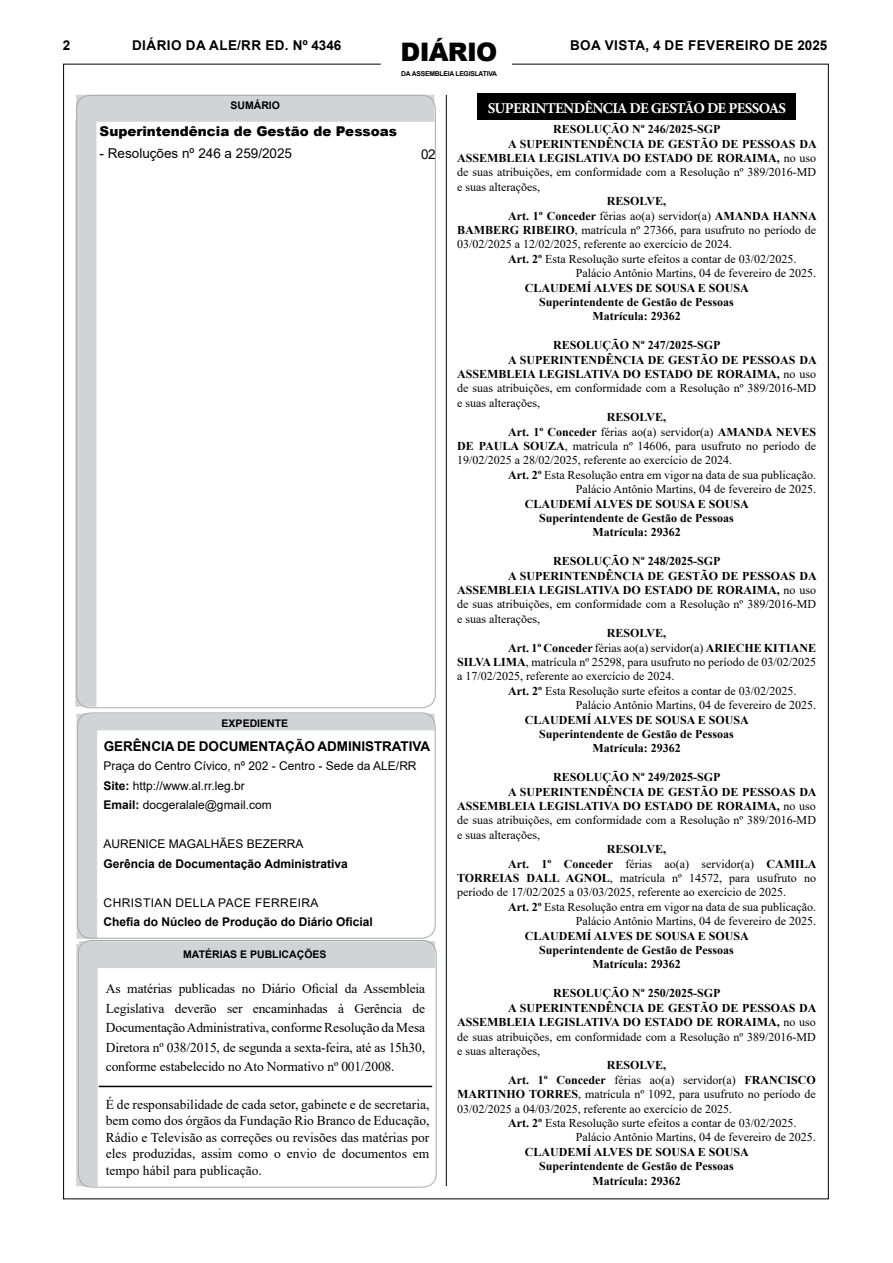
<style>
.page{position:relative;width:893px;height:1263px;background:#fff}
.page>*{position:absolute;margin:0;border:0;box-sizing:border-box;transform-origin:0 0}
.t1{font:900 25.5px "Arial";letter-spacing:-.03em;color:#000}
.t2{font:700 15px "Minion Pro";letter-spacing:-.04em;color:#fff}
.t3{font:13.5px/19.5px "Times New Roman";letter-spacing:-.005em;color:#000;text-align:justify}
.t4{font:700 13.5px "Arial";letter-spacing:.035em;color:#000}
.t5{font:700 13.5px "Arial";letter-spacing:-.005em;color:#000}
.t6{font:900 13.5px "Arial";color:#000}
.t7{font:13.5px "Arial";color:#000}
.t8{font:12px "Times New Roman";color:#000}
.t9{font:700 12px/14.4px "Times New Roman";color:#000;text-align:center}
.t10{font:12px/19.5px "Arial";color:#000}
.t11{font:700 12px "Arial";color:#000}
.t12{font:12px "Arial";letter-spacing:.035em;color:#000}
.t13{font:700 10.5px "Arial";color:#000}
.t14{font:700 6.75px "Arial";letter-spacing:-.03em;color:#000}
.s1{font-weight:700}
.s2{font-weight:400}
</style>
<div class="page">
<hr style="left:446px;top:95px;width:1px;height:1091px;background:#000">
<div style="left:76px;top:95px;width:358px;height:27px;background:#d1d3d4"></div>
<div style="left:75px;top:121px;width:21px;height:585px;background:#d1d3d4;border:1px solid #d1d3d4"></div>
<div style="left:77px;top:714px;width:20px;height:224px;background:#d1d3d4"></div>
<div style="left:76px;top:944px;width:22px;height:242px;background:#d1d3d4"></div>
<div style="left:79px;top:941px;width:356px;height:27px;background:#d1d3d4"></div>
<hr style="left:99px;top:1086px;width:333px;height:1px;background:#000">
<div style="left:96px;top:714px;width:338px;height:16px;background:#d1d3d4"></div>
<div style="left:77px;top:712px;width:359px;height:226px;border:1px solid #a7a9ac;border-radius:14px"></div>
<div style="left:78px;top:940px;width:359px;height:247px;border:1px solid #a7a9ac;border-radius:14px"></div>
<div style="left:477px;top:93px;width:319px;height:27px;background:#000"></div>
<p class="t5" style="left:63px;top:36px;width:9px">2</p>
<p class="t4" style="left:132px;top:35px;width:211px">DIÁRIO DA ALE/RR ED. Nº 4346</p>
<p class="t4" style="left:570px;top:35px;width:259px">BOA VISTA, 4 DE FEVEREIRO DE 2025</p>
<h1 class="t1" style="left:401px;top:34px;width:98px">DIÁRIO</h1>
<p class="t14" style="left:401px;top:68px;width:97px">DA ASSEMBLEIA LEGISLATIVA</p>
<p class="t13" style="left:230px;top:98px;width:51px">SUMÁRIO</p>
<p class="t6" style="left:100px;top:121px;width:299px">Superintendência de Gestão de Pessoas</p>
<p class="t7" style="left:100px;top:144px;width:194px">- Resoluções nº 246 a 259/2025</p>
<p class="t7" style="left:421px;top:145px;width:16px">02</p>
<p class="t13" style="left:222px;top:716px;width:68px">EXPEDIENTE</p>
<p class="t5" style="left:104px;top:737px;width:328px">GERÊNCIA DE DOCUMENTAÇÃO ADMINISTRATIVA</p>
<p class="t10" style="left:103px;top:756px;width:315px">Praça do Centro Cívico, nº 202 - Centro - Sede da ALE/RR<br><span class="s1">Site:</span> http://www.al.rr.leg.br<br><span class="s1">Email:</span> docgeralale@gmail.com</p>
<p class="t10" style="left:103px;top:834px;width:202px">AURENICE MAGALHÃES BEZERRA</p>
<p class="t11" style="left:103px;top:855px;width:246px">Gerência de Documentação Administrativa</p>
<p class="t12" style="left:104px;top:894px;width:216px">CHRISTIAN DELLA PACE FERREIRA</p>
<p class="t11" style="left:103px;top:914px;width:271px">Chefia do Núcleo de Produção do Diário Oficial</p>
<p class="t13" style="left:183px;top:947px;width:145px">MATÉRIAS E PUBLICAÇÕES</p>
<p class="t3" style="left:106px;top:979px;width:321px">As matérias publicadas no Diário Oficial da Assembleia Legislativa deverão ser encaminhadas à Gerência de Documentação Administrativa, conforme Resolução da Mesa Diretora nº 038/2015, de segunda a sexta-feira, até as 15h30, conforme estabelecido no Ato Normativo nº 001/2008.</p>
<p class="t3" style="left:106px;top:1096px;width:325px;line-height:16.5px">É de responsabilidade de cada setor, gabinete e de secretaria, bem como dos órgãos da Fundação Rio Branco de Educação, Rádio e Televisão as correções ou revisões das matérias por eles produzidas, assim como o envio de documentos em tempo hábil para publicação.</p>
<p class="t2" style="left:488px;top:98px;width:300px">SUPERINTENDÊNCIA DE GESTÃO DE PESSOAS</p>
<p class="t9" style="left:553px;top:122px;width:169px">RESOLUÇÃO Nº 246/2025-SGP</p>
<p class="t9" style="left:508px;top:136px;width:310px">A SUPERINTENDÊNCIA DE GESTÃO DE PESSOAS DA</p>
<p class="t9" style="left:457px;top:150px;width:360px">ASSEMBLEIA LEGISLATIVA DO ESTADO DE RORAIMA, <span class="s2">no uso</span></p>
<p class="t8" style="left:457px;top:164px;width:360px">de suas atribuições, em conformidade com a Resolução nº 389/2016-MD</p>
<p class="t8" style="left:457px;top:178px;width:84px">e suas alterações,</p>
<p class="t9" style="left:607px;top:194px;width:61px">RESOLVE,</p>
<p class="t9" style="left:508px;top:208px;width:310px">Art. 1º Conceder <span class="s2">férias ao(a) servidor(a)</span> AMANDA HANNA</p>
<p class="t8" style="left:457px;top:221px;width:360px"><span class="s1">BAMBERG RIBEIRO</span>, matrícula nº 27366, para usufruto no período de</p>
<p class="t8" style="left:457px;top:236px;width:276px">03/02/2025 a 12/02/2025, referente ao exercício de 2024.</p>
<p class="t8" style="left:508px;top:250px;width:290px"><span class="s1">Art. 2º</span> Esta Resolução surte efeitos a contar de 03/02/2025.</p>
<p class="t8" style="left:576px;top:265px;width:242px">Palácio Antônio Martins, 04 de fevereiro de 2025.</p>
<p class="t9" style="left:525px;top:280px;width:225px">CLAUDEMÍ ALVES DE SOUSA E SOUSA<br>Superintendente de Gestão de Pessoas<br>Matrícula: 29362</p>
<p class="t9" style="left:553px;top:338px;width:169px">RESOLUÇÃO Nº 247/2025-SGP</p>
<p class="t9" style="left:508px;top:352px;width:310px">A SUPERINTENDÊNCIA DE GESTÃO DE PESSOAS DA</p>
<p class="t9" style="left:457px;top:366px;width:360px">ASSEMBLEIA LEGISLATIVA DO ESTADO DE RORAIMA, <span class="s2">no uso</span></p>
<p class="t8" style="left:457px;top:380px;width:360px">de suas atribuições, em conformidade com a Resolução nº 389/2016-MD</p>
<p class="t8" style="left:457px;top:394px;width:84px">e suas alterações,</p>
<p class="t9" style="left:607px;top:410px;width:61px">RESOLVE,</p>
<p class="t9" style="left:508px;top:424px;width:309px">Art. 1º Conceder <span class="s2">férias ao(a) servidor(a)</span> AMANDA NEVES</p>
<p class="t8" style="left:457px;top:437px;width:360px"><span class="s1">DE PAULA SOUZA</span>, matrícula nº 14606, para usufruto no período de</p>
<p class="t8" style="left:457px;top:452px;width:276px">19/02/2025 a 28/02/2025, referente ao exercício de 2024.</p>
<p class="t8" style="left:508px;top:466px;width:309px"><span class="s1">Art. 2º</span> Esta Resolução entra em vigor na data de sua publicação.</p>
<p class="t8" style="left:576px;top:481px;width:242px">Palácio Antônio Martins, 04 de fevereiro de 2025.</p>
<p class="t9" style="left:525px;top:496px;width:225px">CLAUDEMÍ ALVES DE SOUSA E SOUSA<br>Superintendente de Gestão de Pessoas<br>Matrícula: 29362</p>
<p class="t9" style="left:553px;top:554px;width:169px">RESOLUÇÃO Nº 248/2025-SGP</p>
<p class="t9" style="left:508px;top:568px;width:310px">A SUPERINTENDÊNCIA DE GESTÃO DE PESSOAS DA</p>
<p class="t9" style="left:457px;top:582px;width:360px">ASSEMBLEIA LEGISLATIVA DO ESTADO DE RORAIMA, <span class="s2">no uso</span></p>
<p class="t8" style="left:457px;top:596px;width:360px">de suas atribuições, em conformidade com a Resolução nº 389/2016-MD</p>
<p class="t8" style="left:457px;top:610px;width:84px">e suas alterações,</p>
<p class="t9" style="left:607px;top:626px;width:61px">RESOLVE,</p>
<p class="t9" style="left:508px;top:640px;width:309px">Art. 1º Conceder <span class="s2">férias ao(a) servidor(a)</span> ARIECHE KITIANE</p>
<p class="t8" style="left:457px;top:653px;width:360px"><span class="s1">SILVA LIMA</span>, matrícula nº 25298, para usufruto no período de 03/02/2025</p>
<p class="t8" style="left:457px;top:668px;width:219px">a 17/02/2025, referente ao exercício de 2024.</p>
<p class="t8" style="left:508px;top:682px;width:290px"><span class="s1">Art. 2º</span> Esta Resolução surte efeitos a contar de 03/02/2025.</p>
<p class="t8" style="left:576px;top:697px;width:242px">Palácio Antônio Martins, 04 de fevereiro de 2025.</p>
<p class="t9" style="left:525px;top:712px;width:225px">CLAUDEMÍ ALVES DE SOUSA E SOUSA<br>Superintendente de Gestão de Pessoas<br>Matrícula: 29362</p>
<p class="t9" style="left:553px;top:770px;width:169px">RESOLUÇÃO Nº 249/2025-SGP</p>
<p class="t9" style="left:508px;top:784px;width:310px">A SUPERINTENDÊNCIA DE GESTÃO DE PESSOAS DA</p>
<p class="t9" style="left:457px;top:798px;width:360px">ASSEMBLEIA LEGISLATIVA DO ESTADO DE RORAIMA, <span class="s2">no uso</span></p>
<p class="t8" style="left:457px;top:812px;width:360px">de suas atribuições, em conformidade com a Resolução nº 389/2016-MD</p>
<p class="t8" style="left:457px;top:826px;width:84px">e suas alterações,</p>
<p class="t9" style="left:607px;top:842px;width:61px">RESOLVE,</p>
<p class="t8" style="left:508px;top:855px;width:310px"><span class="s1">Art. 1º Conceder</span> férias ao(a) servidor(a) <span class="s1">CAMILA</span></p>
<p class="t8" style="left:457px;top:869px;width:360px"><span class="s1">TORREIAS DALL AGNOL</span>, matrícula nº 14572, para usufruto no</p>
<p class="t8" style="left:457px;top:884px;width:330px">período de 17/02/2025 a 03/03/2025, referente ao exercício de 2025.</p>
<p class="t8" style="left:508px;top:898px;width:309px"><span class="s1">Art. 2º</span> Esta Resolução entra em vigor na data de sua publicação.</p>
<p class="t8" style="left:576px;top:913px;width:242px">Palácio Antônio Martins, 04 de fevereiro de 2025.</p>
<p class="t9" style="left:525px;top:928px;width:225px">CLAUDEMÍ ALVES DE SOUSA E SOUSA<br>Superintendente de Gestão de Pessoas<br>Matrícula: 29362</p>
<p class="t9" style="left:553px;top:986px;width:169px">RESOLUÇÃO Nº 250/2025-SGP</p>
<p class="t9" style="left:508px;top:1000px;width:310px">A SUPERINTENDÊNCIA DE GESTÃO DE PESSOAS DA</p>
<p class="t9" style="left:457px;top:1014px;width:360px">ASSEMBLEIA LEGISLATIVA DO ESTADO DE RORAIMA, <span class="s2">no uso</span></p>
<p class="t8" style="left:457px;top:1028px;width:360px">de suas atribuições, em conformidade com a Resolução nº 389/2016-MD</p>
<p class="t8" style="left:457px;top:1042px;width:84px">e suas alterações,</p>
<p class="t9" style="left:607px;top:1058px;width:61px">RESOLVE,</p>
<p class="t9" style="left:508px;top:1072px;width:309px">Art. 1º Conceder <span class="s2">férias ao(a) servidor(a)</span> FRANCISCO</p>
<p class="t8" style="left:457px;top:1085px;width:360px"><span class="s1">MARTINHO TORRES</span>, matrícula nº 1092, para usufruto no período de</p>
<p class="t8" style="left:457px;top:1100px;width:276px">03/02/2025 a 04/03/2025, referente ao exercício de 2025.</p>
<p class="t8" style="left:508px;top:1114px;width:290px"><span class="s1">Art. 2º</span> Esta Resolução surte efeitos a contar de 03/02/2025.</p>
<p class="t8" style="left:576px;top:1129px;width:242px">Palácio Antônio Martins, 04 de fevereiro de 2025.</p>
<p class="t9" style="left:525px;top:1144px;width:225px">CLAUDEMÍ ALVES DE SOUSA E SOUSA<br>Superintendente de Gestão de Pessoas<br>Matrícula: 29362</p>
</div>
